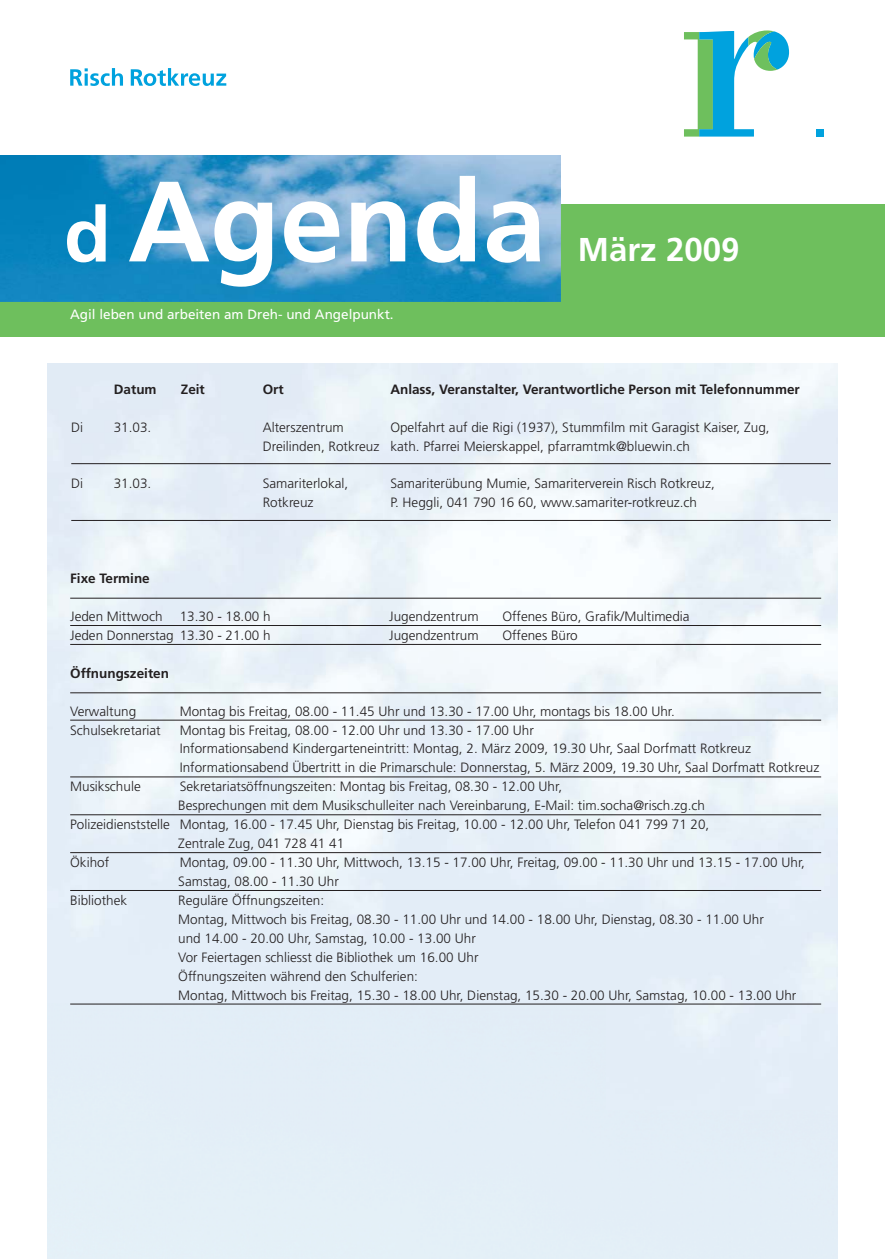
<style>
.page{position:relative;width:885px;height:1259px;background:#fff}
.page>*{position:absolute;margin:0;border:0;box-sizing:border-box;transform-origin:0 0}
.t1{font:700 33px "Frutiger LT Std";color:#fff}
.t2{font:300 13.5px/18.9px "Frutiger LT Std";color:#231f20}
.t3{font:700 13.5px "Frutiger LT Std";color:#231f20}
.t4{font:13.5px "Frutiger LT Std";color:#fff}
</style>
<div class="page">
<img style="left:48px;top:364px;width:789px;height:895px">
<div style="left:0;top:205px;width:884px;height:132px;background:#6ebf5d"></div>
<img style="left:0;top:155px;width:561px;height:50px">
<svg style="left:0;top:205px;width:561px;height:97px;background:#1889c1"></svg>
<svg style="left:684px;top:30px;width:105px;height:107px"></svg>
<div style="left:816px;top:129px;width:7px;height:8px;background:#00a2de"></div>
<svg style="left:70px;top:68px;width:156px;height:18px"></svg>
<svg style="left:129px;top:176px;width:411px;height:111px;background:#86bcdc"></svg>
<svg style="left:67px;top:204px;width:39px;height:58px;background:#8cc5e0"></svg>
<hr style="left:70px;top:598px;width:751px;height:1px;background:#231f20">
<hr style="left:70px;top:625px;width:751px;height:1px;background:#231f20">
<hr style="left:70px;top:644px;width:751px;height:1px;background:#231f20">
<hr style="left:70px;top:692px;width:751px;height:1px;background:#231f20">
<hr style="left:70px;top:720px;width:751px;height:1px;background:#231f20">
<hr style="left:70px;top:776px;width:751px;height:1px;background:#231f20">
<hr style="left:70px;top:814px;width:751px;height:1px;background:#231f20">
<hr style="left:70px;top:852px;width:751px;height:1px;background:#231f20">
<hr style="left:70px;top:890px;width:751px;height:1px;background:#231f20">
<hr style="left:70px;top:1003px;width:751px;height:1px;background:#231f20">
<hr style="left:71px;top:463px;width:759px;height:1px;background:#231f20">
<hr style="left:71px;top:520px;width:759px;height:1px;background:#231f20">
<p class="t4" style="left:70px;top:308px;width:325px">Agil leben und arbeiten am Dreh- und Angelpunkt.</p>
<h1 class="t1" style="left:578px;top:231px;width:163px">März 2009</h1>
<p class="t3" style="left:114px;top:381px;width:44px">Datum</p>
<p class="t3" style="left:181px;top:381px;width:26px">Zeit</p>
<p class="t3" style="left:263px;top:381px;width:23px">Ort</p>
<p class="t3" style="left:390px;top:381px;width:411px">Anlass, Veranstalter, Verantwortliche Person mit Telefonnummer</p>
<p class="t2" style="left:263px;top:418px;width:508px;text-indent:128px">Opelfahrt auf die Rigi (1937), Stummfilm mit Garagist Kaiser, Zug,<br>Dreilinden, Rotkreuz kath. Pfarrei Meierskappel, pfarramtmk@bluewin.ch</p>
<p class="t2" style="left:71px;top:418px;width:14px">Di</p>
<p class="t2" style="left:114px;top:418px;width:39px">31.03.</p>
<p class="t2" style="left:263px;top:418px;width:82px">Alterszentrum</p>
<p class="t2" style="left:71px;top:475px;width:14px">Di</p>
<p class="t2" style="left:114px;top:475px;width:39px">31.03.</p>
<p class="t2" style="left:263px;top:475px;width:87px">Samariterlokal,</p>
<p class="t2" style="left:390px;top:475px;width:326px">Samariterübung Mumie, Samariterverein Risch Rotkreuz,</p>
<p class="t2" style="left:263px;top:494px;width:52px">Rotkreuz</p>
<p class="t2" style="left:390px;top:494px;width:308px">P. Heggli, 041 790 16 60, www.samariter-rotkreuz.ch</p>
<p class="t3" style="left:70px;top:570px;width:81px">Fixe Termine</p>
<p class="t2" style="left:70px;top:607px;width:94px">Jeden Mittwoch</p>
<p class="t2" style="left:180px;top:607px;width:92px">13.30 - 18.00 h</p>
<p class="t2" style="left:389px;top:607px;width:91px">Jugendzentrum</p>
<p class="t2" style="left:502px;top:607px;width:189px">Offenes Büro, Grafik/Multimedia</p>
<p class="t2" style="left:70px;top:626px;width:202px">Jeden Donnerstag 13.30 - 21.00 h</p>
<p class="t2" style="left:389px;top:626px;width:91px">Jugendzentrum</p>
<p class="t2" style="left:502px;top:626px;width:77px">Offenes Büro</p>
<p class="t3" style="left:70px;top:665px;width:100px">Öffnungszeiten</p>
<p class="t2" style="left:70px;top:702px;width:68px">Verwaltung</p>
<p class="t2" style="left:180px;top:702px;width:496px">Montag bis Freitag, 08.00 - 11.45 Uhr und 13.30 - 17.00 Uhr, montags bis 18.00 Uhr.</p>
<p class="t2" style="left:70px;top:721px;width:92px">Schulsekretariat</p>
<p class="t2" style="left:180px;top:721px;width:641px">Montag bis Freitag, 08.00 - 12.00 Uhr und 13.30 - 17.00 Uhr<br>Informationsabend Kindergarteneintritt: Montag, 2. März 2009, 19.30 Uhr, Saal Dorfmatt Rotkreuz<br>Informationsabend Übertritt in die Primarschule: Donnerstag, 5. März 2009, 19.30 Uhr, Saal Dorfmatt Rotkreuz</p>
<p class="t2" style="left:70px;top:778px;width:72px">Musikschule</p>
<p class="t2" style="left:180px;top:778px;width:384px">Sekretariatsöffnungszeiten: Montag bis Freitag, 08.30 - 12.00 Uhr,</p>
<p class="t2" style="left:178px;top:797px;width:528px">Besprechungen mit dem Musikschulleiter nach Vereinbarung, E-Mail: tim.socha@risch.zg.ch</p>
<p class="t2" style="left:70px;top:816px;width:640px">Polizeidienststelle Montag, 16.00 - 17.45 Uhr, Dienstag bis Freitag, 10.00 - 12.00 Uhr, Telefon 041 799 71 20,</p>
<p class="t2" style="left:178px;top:834px;width:167px">Zentrale Zug, 041 728 41 41</p>
<p class="t2" style="left:70px;top:853px;width:41px">Ökihof</p>
<p class="t2" style="left:178px;top:853px;width:628px">Montag, 09.00 - 11.30 Uhr, Mittwoch, 13.15 - 17.00 Uhr, Freitag, 09.00 - 11.30 Uhr und 13.15 - 17.00 Uhr,<br>Samstag, 08.00 - 11.30 Uhr</p>
<p class="t2" style="left:70px;top:891px;width:59px">Bibliothek</p>
<p class="t2" style="left:178px;top:891px;width:619px">Reguläre Öffnungszeiten:<br>Montag, Mittwoch bis Freitag, 08.30 - 11.00 Uhr und 14.00 - 18.00 Uhr, Dienstag, 08.30 - 11.00 Uhr<br>und 14.00 - 20.00 Uhr, Samstag, 10.00 - 13.00 Uhr<br>Vor Feiertagen schliesst die Bibliothek um 16.00 Uhr<br>Öffnungszeiten während den Schulferien:<br>Montag, Mittwoch bis Freitag, 15.30 - 18.00 Uhr, Dienstag, 15.30 - 20.00 Uhr, Samstag, 10.00 - 13.00 Uhr</p>
</div>
